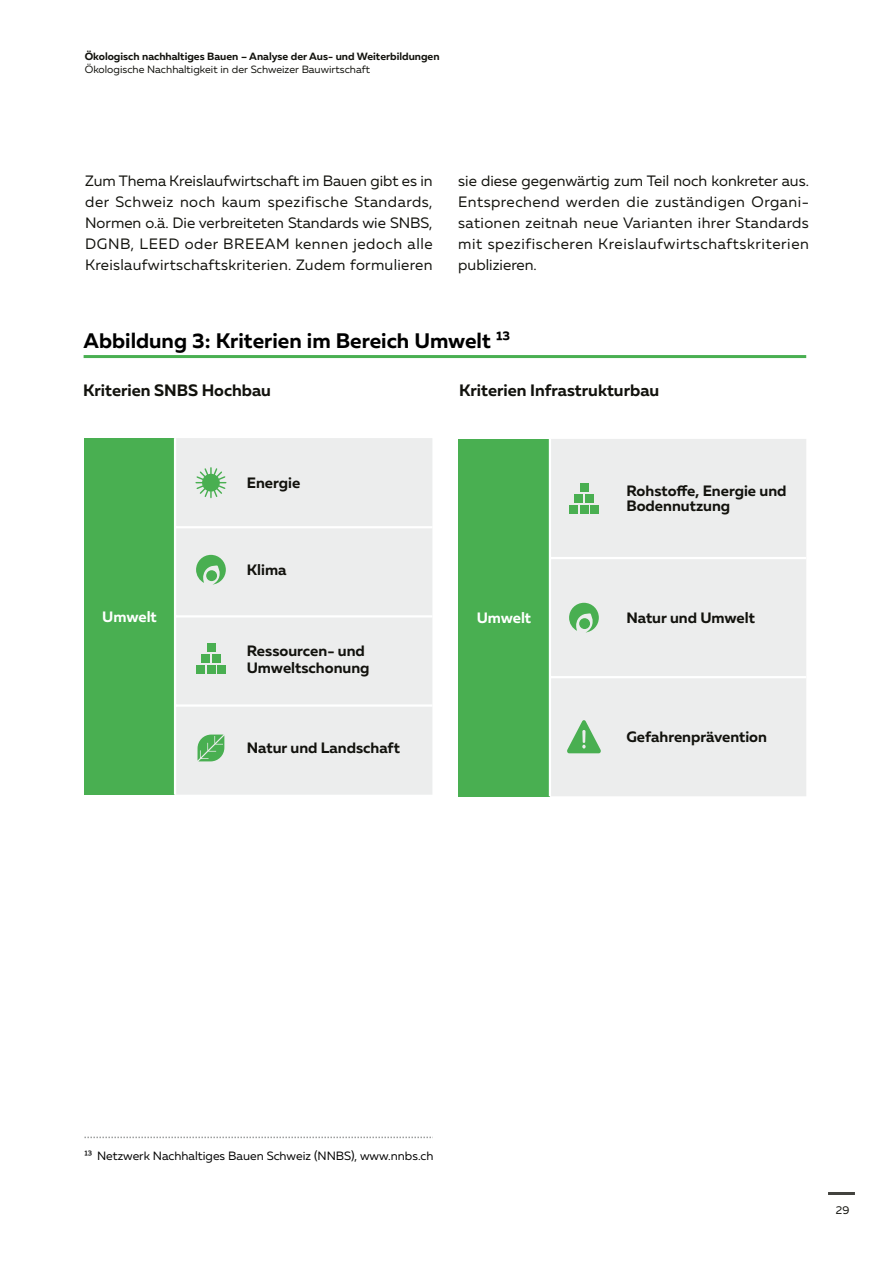
<style>
.page{position:relative;width:893px;height:1263px;background:#fff}
.page>*{position:absolute;margin:0;border:0;box-sizing:border-box;transform-origin:0 0}
.t1{font:700 21px "Muller";color:#000}
.t2{font:700 16.5px "Muller";color:#12120d}
.t3{font:15px/21px "Muller";letter-spacing:.02em;color:#12120d;text-align:justify}
.t4{font:700 15px/16.5px "Muller";color:#12120d}
.t5{font:700 15px "Muller";letter-spacing:-.005em;color:#fff}
.t6{font:12px "Muller";color:#000}
.t7{font:11.25px "Muller";color:#12120d}
.t8{font:700 10.5px "Muller";color:#12120d}
.t9{font:10.5px "Muller";color:#12120d}
</style>
<div class="page">
<svg style="left:829px;top:1193px;width:25px;height:1px"></svg>
<hr style="left:84px;top:355px;width:722px;height:3px;background:#49af51">
<svg style="left:84px;top:1137px;width:349px;height:1px"></svg>
<div style="left:84px;top:438px;width:91px;height:357px;background:#49af51"></div>
<div style="left:176px;top:438px;width:256px;height:357px;background:#eceded"></div>
<hr style="left:174px;top:438px;width:2px;height:357px;background:#fff">
<hr style="left:175px;top:526px;width:257px;height:2px;background:#fff">
<hr style="left:175px;top:615px;width:257px;height:2px;background:#fff">
<hr style="left:175px;top:704px;width:257px;height:3px;background:#fff">
<svg style="left:195px;top:467px;width:31px;height:31px"></svg>
<div style="left:202px;top:474px;width:18px;height:17px;background:#49af51;border-radius:50%"></div>
<svg style="left:196px;top:555px;width:30px;height:29px"></svg>
<div style="left:206px;top:570px;width:11px;height:11px;background:#49af51;border-radius:50%"></div>
<div style="left:207px;top:665px;width:8px;height:9px;background:#49af51"></div>
<div style="left:218px;top:665px;width:8px;height:9px;background:#49af51"></div>
<div style="left:196px;top:665px;width:8px;height:9px;background:#49af51"></div>
<div style="left:201px;top:654px;width:9px;height:9px;background:#49af51"></div>
<div style="left:212px;top:654px;width:9px;height:9px;background:#49af51"></div>
<div style="left:207px;top:644px;width:8px;height:8px;background:#49af51"></div>
<svg style="left:198px;top:734px;width:26px;height:27px"></svg>
<div style="left:458px;top:439px;width:92px;height:357px;background:#49af51"></div>
<div style="left:551px;top:439px;width:255px;height:357px;background:#eceded"></div>
<hr style="left:549px;top:439px;width:2px;height:357px;background:#fff">
<hr style="left:550px;top:557px;width:256px;height:2px;background:#fff">
<hr style="left:550px;top:676px;width:256px;height:2px;background:#fff">
<div style="left:580px;top:505px;width:8px;height:9px;background:#49af51"></div>
<div style="left:590px;top:505px;width:9px;height:9px;background:#49af51"></div>
<div style="left:569px;top:505px;width:8px;height:9px;background:#49af51"></div>
<div style="left:574px;top:494px;width:9px;height:9px;background:#49af51"></div>
<div style="left:585px;top:494px;width:9px;height:9px;background:#49af51"></div>
<div style="left:580px;top:483px;width:8px;height:9px;background:#49af51"></div>
<svg style="left:569px;top:603px;width:30px;height:29px"></svg>
<div style="left:579px;top:618px;width:11px;height:11px;background:#49af51;border-radius:50%"></div>
<svg style="left:567px;top:720px;width:34px;height:33px"></svg>
<p class="t8" style="left:85px;top:52px;width:356px">Ökologisch nachhaltiges Bauen – Analyse der Aus- und Weiterbildungen</p>
<p class="t9" style="left:85px;top:65px;width:287px">Ökologische Nachhaltigkeit in der Schweizer Bauwirtschaft</p>
<p class="t3" style="left:85px;top:171px;width:349px">Zum Thema Kreislaufwirtschaft im Bauen gibt es in der Schweiz noch kaum spezifische Standards, Normen o.ä. Die verbreiteten Standards wie SNBS, DGNB, LEED oder BREEAM kennen jedoch alle Kreislaufwirtschaftskriterien. Zudem formulieren</p>
<p class="t3" style="left:458px;top:171px;width:352px">sie diese gegenwärtig zum Teil noch konkreter aus.<br>Entsprechend werden die zuständigen Organi&shy;sationen zeitnah neue Varianten ihrer Standards mit spezifischeren Kreislaufwirtschaftskriterien publizieren.</p>
<h1 class="t1" style="left:84px;top:332px;width:428px">Abbildung 3: Kriterien im Bereich Umwelt 13</h1>
<p class="t2" style="left:83px;top:383px;width:190px">Kriterien SNBS Hochbau</p>
<p class="t2" style="left:459px;top:383px;width:202px">Kriterien Infrastrukturbau</p>
<p class="t5" style="left:102px;top:610px;width:56px">Umwelt</p>
<p class="t4" style="left:247px;top:476px;width:55px">Energie</p>
<p class="t4" style="left:247px;top:563px;width:41px">Klima</p>
<p class="t4" style="left:247px;top:644px;width:124px">Ressourcen- und<br>Umweltschonung</p>
<p class="t4" style="left:247px;top:741px;width:155px">Natur und Landschaft</p>
<p class="t5" style="left:477px;top:611px;width:56px">Umwelt</p>
<p class="t4" style="left:626px;top:485px;width:162px;line-height:15px">Rohstoffe, Energie und<br>Bodennutzung</p>
<p class="t4" style="left:626px;top:611px;width:130px">Natur und Umwelt</p>
<p class="t4" style="left:626px;top:730px;width:142px">Gefahrenprävention</p>
<p class="t6" style="left:84px;top:1150px;width:350px">13 Netzwerk Nachhaltiges Bauen Schweiz (NNBS), www.nnbs.ch</p>
<p class="t7" style="left:836px;top:1205px;width:15px">29</p>
</div>
